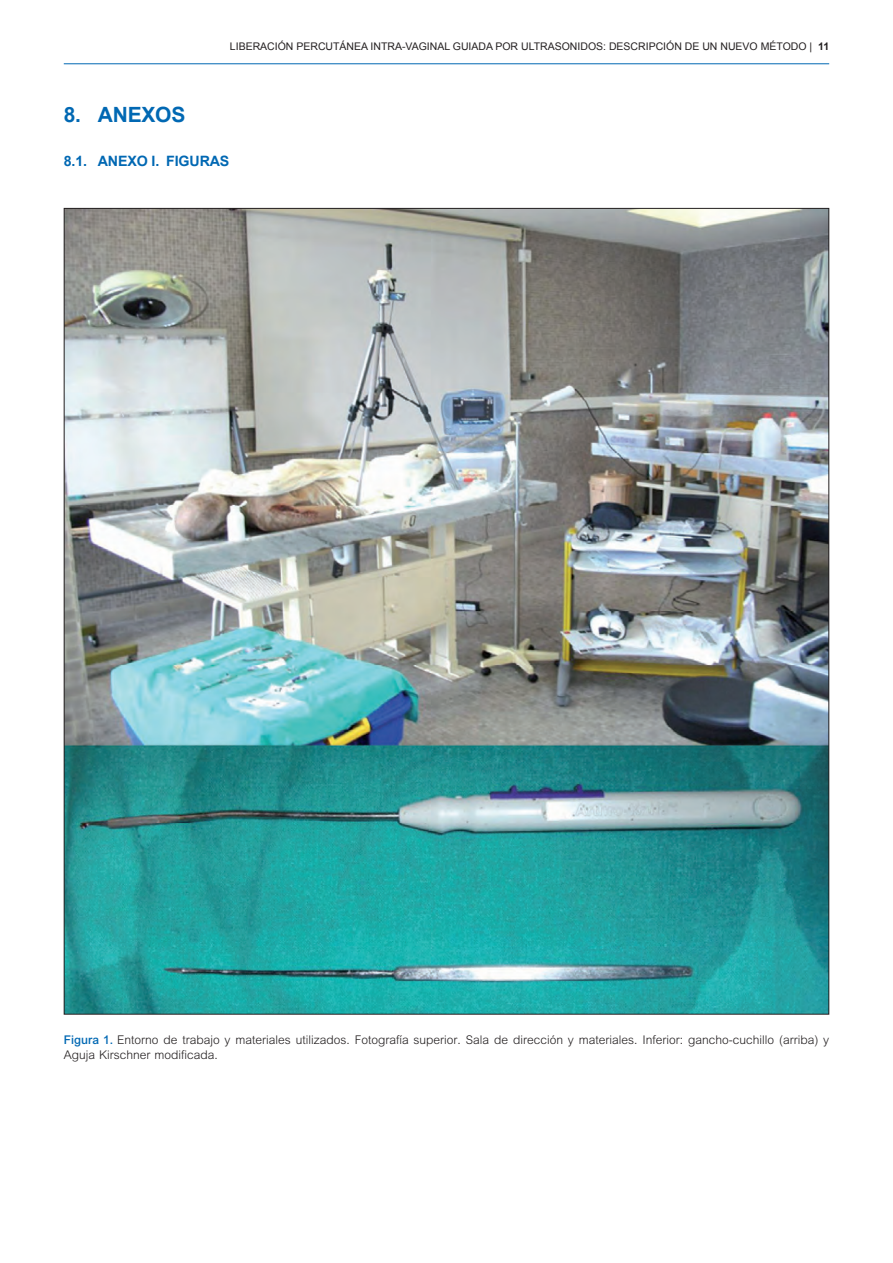
<style>
.page{position:relative;width:893px;height:1263px;background:#fff}
.page>*{position:absolute;margin:0;border:0;box-sizing:border-box;transform-origin:0 0}
.t1{font:700 21px "Arial";letter-spacing:-.01em;color:#0168b3}
.t2{font:700 14.25px "Arial";color:#0168b3}
.t3{font:300 12px/15px "M Arial";color:#231f20}
.t4{font:10.5px "Arial";color:#231f20}
.s1{font-weight:700}
.s2{font-family:"Arial";font-weight:500;color:#0168b3}
</style>
<div class="page">
<hr style="left:64px;top:63px;width:765px;height:1px;background:#0168b3">
<img style="left:66px;top:210px;width:761px;height:802px">
<p class="t4" style="left:230px;top:41px;width:601px">LIBERACIÓN PERCUTÁNEA INTRA-VAGINAL GUIADA POR ULTRASONIDOS: DESCRIPCIÓN DE UN NUEVO MÉTODO | <span class="s1">11</span></p>
<h1 class="t1" style="left:64px;top:102px;width:123px">8. ANEXOS</h1>
<p class="t2" style="left:64px;top:153px;width:55px">8.1. ANEXO</p>
<p class="t2" style="left:152px;top:153px;width:34px">I. FIGURAS</p>
<p class="t3" style="left:64px;top:1033px;width:767px"><span class="s2">Figura 1.</span> Entorno de trabajo y materiales utilizados. Fotografía superior. Sala de dirección y materiales. Inferior: gancho-cuchillo (arriba) y<br>Aguja Kirschner modificada.</p>
</div>
